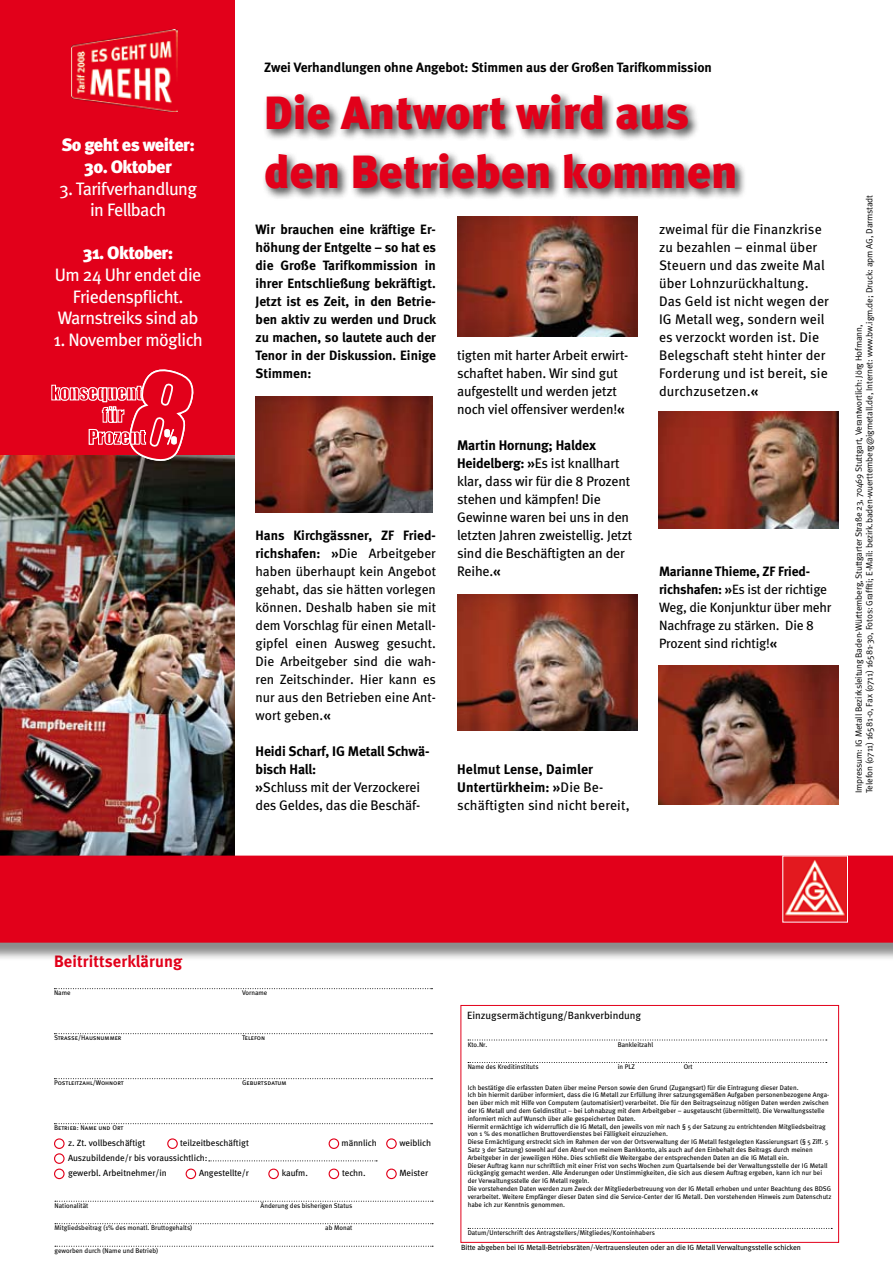
<style>
.page{position:relative;width:893px;height:1263px;background:#fff}
.page>*{position:absolute;margin:0;border:0;box-sizing:border-box;transform-origin:0 0}
.t1{font:900 46.5px/58.5px "Meta";color:#e2001a}
.t2{font:18px/21.6px "Meta";letter-spacing:-.03em;color:#fff;text-align:center}
.t3{font:900 18px "Meta";letter-spacing:-.03em;color:#fff}
.t4{font:700 16.5px "Meta";letter-spacing:.01em;color:#e2001a}
.t5{font:13.8px/18px "Meta";letter-spacing:-.01em;color:#000}
.t6{font:13.8px/18px "Meta";letter-spacing:.01em;color:#000}
.t7{font:700 13.8px/18px "Meta";letter-spacing:.01em;color:#000}
.t8{font:13.5px/18px "Meta";letter-spacing:-.015em;color:#000;text-align:justify}
.t9{font:700 13.5px/18px "Meta";color:#000;text-align:justify}
.t10{font:10.5px "Meta";color:#000}
.t11{font:9px/10.8px "Meta Normal";letter-spacing:-.01em;color:#000}
.t12{font:9px/15px "Meta";color:#000}
.t13{font:7.5px "Meta";letter-spacing:-.01em;color:#000}
.t14{font:6.75px/7.8px "Meta";color:#000}
.t15{font:6.75px "Meta Book Caps";color:#000}
.s1{font-weight:700}
.s2{font-weight:400}
</style>
<div class="page">
<div style="left:0;top:0;width:234px;height:504px;background:#e2001a"></div>
<img style="left:0;top:455px;width:235px;height:400px">
<svg style="left:54px;top:988px;width:378px;height:1px"></svg>
<svg style="left:54px;top:1033px;width:378px;height:1px"></svg>
<svg style="left:54px;top:1078px;width:378px;height:1px"></svg>
<svg style="left:54px;top:1123px;width:378px;height:1px"></svg>
<svg style="left:55px;top:1201px;width:378px;height:1px"></svg>
<svg style="left:55px;top:1223px;width:378px;height:1px"></svg>
<svg style="left:55px;top:1246px;width:378px;height:1px"></svg>
<svg style="left:209px;top:1160px;width:168px;height:1px"></svg>
<div style="left:54px;top:1138px;width:11px;height:11px;border:1px solid #e2001a;border-radius:50%"></div>
<div style="left:329px;top:1138px;width:10px;height:11px;border:1px solid #e2001a;border-radius:50%"></div>
<div style="left:386px;top:1138px;width:11px;height:11px;border:1px solid #e2001a;border-radius:50%"></div>
<div style="left:54px;top:1153px;width:11px;height:11px;border:1px solid #e2001a;border-radius:50%"></div>
<div style="left:54px;top:1168px;width:11px;height:11px;border:1px solid #e2001a;border-radius:50%"></div>
<div style="left:386px;top:1168px;width:11px;height:11px;border:1px solid #e2001a;border-radius:50%"></div>
<div style="left:167px;top:1138px;width:11px;height:11px;border:1px solid #e2001a;border-radius:50%"></div>
<div style="left:186px;top:1168px;width:10px;height:11px;border:1px solid #e2001a;border-radius:50%"></div>
<div style="left:268px;top:1168px;width:11px;height:11px;border:1px solid #e2001a;border-radius:50%"></div>
<div style="left:329px;top:1168px;width:10px;height:11px;border:1px solid #e2001a;border-radius:50%"></div>
<svg style="left:468px;top:1228px;width:364px;height:1px"></svg>
<div style="left:460px;top:1005px;width:379px;height:238px;border:1px solid #e2001a"></div>
<svg style="left:468px;top:1040px;width:359px;height:1px"></svg>
<svg style="left:468px;top:1062px;width:359px;height:1px"></svg>
<div style="left:0;top:858px;width:893px;height:110px;background:#000;opacity:.45"></div>
<div style="left:0;top:855px;width:893px;height:88px;background:#e2001a"></div>
<img style="left:784px;top:857px;width:62px;height:63px">
<div style="left:782px;top:855px;width:66px;height:67px;border:1px solid #fff"></div>
<img style="left:71px;top:30px;width:107px;height:82px">
<svg style="left:51px;top:369px;width:142px;height:92px"></svg>
<div style="left:261px;top:90px;width:560px;height:138px;background:#000;opacity:.75"></div>
<img style="left:256px;top:396px;width:176px;height:117px">
<img style="left:457px;top:216px;width:180px;height:120px">
<img style="left:457px;top:594px;width:180px;height:137px">
<img style="left:659px;top:412px;width:180px;height:116px">
<img style="left:659px;top:666px;width:180px;height:139px">
<h2 class="t3" style="left:61px;top:134px;width:135px">So geht es weiter:</h2>
<h2 class="t3" style="left:84px;top:156px;width:89px">30. Oktober</h2>
<h2 class="t2" style="left:59px;top:177px;width:139px">3. Tarifverhandlung in Fellbach</h2>
<h2 class="t3" style="left:83px;top:242px;width:92px">31. Oktober:</h2>
<h2 class="t2" style="left:55px;top:264px;width:148px">Um 24 Uhr endet die<br>Friedenspflicht.<br>Warnstreiks sind ab</h2>
<h2 class="t2" style="left:53px;top:329px;width:151px">1. November möglich</h2>
<h3 class="t9" style="left:264px;top:58px;width:449px">Zwei Verhandlungen ohne Angebot: Stimmen aus der Großen Tarifkommission</h3>
<h1 class="t1" style="left:264px;top:83px;width:475px">Die Antwort wird aus den Betrieben kommen</h1>
<p class="t9" style="left:256px;top:220px;width:182px">Wir brauchen eine kräftige Er&shy;höhung der Entgelte – so hat es die Große Tarifkommission in ihrer Entschließung bekräftigt.<br>Jetzt ist es Zeit, in den Betrie&shy;ben aktiv zu werden und Druck zu machen, so lautete auch der Tenor in der Diskussion. Einige Stimmen:</p>
<p class="t6" style="left:659px;top:220px;width:171px">zweimal für die Finanzkrise zu bezahlen – einmal über<br>Steuern und das zweite Mal über Lohnzurückhaltung.<br>Das Geld ist nicht wegen der<br>IG Metall weg, sondern weil es verzockt worden ist. Die<br>Belegschaft steht hinter der<br>Forderung und ist bereit, sie durchzusetzen.<span class="s1">«</span></p>
<h3 class="t5" style="left:457px;top:346px;width:173px">tigten mit harter Arbeit erwirt&shy;schaftet haben. Wir sind gut aufgestellt und werden jetzt noch viel offensiver werden!<span class="s1">«</span></h3>
<h3 class="t5" style="left:457px;top:436px;width:177px"><span class="s1">Martin Hornung; Haldex<br>Heidelberg: »</span>Es ist knallhart klar, dass wir für die 8 Prozent stehen und kämpfen! Die<br>Gewinne waren bei uns in den letzten Jahren zweistellig. Jetzt sind die Beschäftigten an der<br>Reihe.<span class="s1">«</span></h3>
<p class="t8" style="left:256px;top:526px;width:182px"><span class="s1">Hans Kirchgässner, ZF Fried&shy;richshafen: »</span>Die Arbeitgeber haben überhaupt kein Angebot gehabt, das sie hätten vorlegen können. Deshalb haben sie mit dem Vorschlag für einen Metall&shy;gipfel einen Ausweg gesucht.<br>Die Arbeitgeber sind die wah&shy;ren Zeitschinder. Hier kann es nur aus den Betrieben eine Ant&shy;wort geben.<span class="s1">«</span></p>
<h3 class="t5" style="left:256px;top:742px;width:175px"><span class="s1">Heidi Scharf, IG Metall Schwä&shy;bisch Hall:<br>»</span>Schluss mit der Verzockerei des Geldes, das die Beschäf-</h3>
<h3 class="t8" style="left:659px;top:562px;width:174px;text-align:left"><span class="s1">Marianne Thieme, ZF Fried&shy;richshafen: »</span>Es ist der richtige<br>Weg, die Konjunktur über mehr<br>Nachfrage zu stärken. Die 8<br>Prozent sind richtig!<span class="s1">«</span></h3>
<h3 class="t7" style="left:457px;top:760px;width:174px">Helmut Lense, Daimler<br>Untertürkheim: »<span class="s2">Die Be&shy;schäftigten sind nicht bereit,</span></h3>
<p class="t11" style="left:853px;top:793px;width:600px;rotate:-90deg">Impressum: IG Metall Bezirksleitung Baden-Württemberg, Stuttgarter Straße 23, 70469 Stuttgart, Verantwortlich: Jörg Hofmann,<br>Telefon (0711) 16581-0, Fax (0711) 16581-30, Fotos: Graffiti; E-Mail: bezirk.baden-wuerttemberg@igmetall.de, Internet: www.bw.igm.de; Druck: apm AG, Darmstadt</p>
<h3 class="t4" style="left:54px;top:951px;width:130px">Beitrittserklärung</h3>
<p class="t14" style="left:54px;top:989px;width:18px">Name</p>
<p class="t14" style="left:242px;top:989px;width:27px">Vorname</p>
<p class="t15" style="left:54px;top:1034px;width:69px">Straße/Hausnummer</p>
<p class="t15" style="left:242px;top:1034px;width:25px">Telefon</p>
<p class="t15" style="left:54px;top:1079px;width:71px">Postleitzahl/Wohnort</p>
<p class="t15" style="left:242px;top:1079px;width:46px">Geburtsdatum</p>
<p class="t15" style="left:54px;top:1124px;width:71px">Betrieb: Name und Ort</p>
<h3 class="t12" style="left:68px;top:1135px;width:79px">z. Zt. vollbeschäftigt</h3>
<h3 class="t12" style="left:180px;top:1135px;width:70px">teilzeitbeschäftigt</h3>
<h3 class="t12" style="left:342px;top:1135px;width:37px">männlich</h3>
<h3 class="t12" style="left:399px;top:1135px;width:33px">weiblich</h3>
<h3 class="t12" style="left:68px;top:1150px;width:141px">Auszubildende/r bis voraussichtlich: gewerbl. Arbeitnehmer/in</h3>
<h3 class="t12" style="left:199px;top:1165px;width:51px">Angestellte/r</h3>
<h3 class="t12" style="left:282px;top:1165px;width:28px">kaufm.</h3>
<h3 class="t12" style="left:342px;top:1165px;width:25px">techn.</h3>
<h3 class="t12" style="left:399px;top:1165px;width:30px">Meister</h3>
<p class="t14" style="left:55px;top:1201px;width:35px">Nationalität</p>
<p class="t14" style="left:260px;top:1201px;width:93px">Änderung des bisherigen Status</p>
<p class="t14" style="left:55px;top:1224px;width:139px">Mitgliedsbeitrag (1% des monatl. Bruttogehalts)</p>
<p class="t14" style="left:325px;top:1224px;width:29px">ab Monat</p>
<p class="t14" style="left:55px;top:1246px;width:105px">geworben durch (Name und Betrieb)</p>
<h3 class="t10" style="left:467px;top:1009px;width:175px">Einzugsermächtigung/Bankverbindung</h3>
<p class="t14" style="left:468px;top:1040px;width:21px">Kto.Nr.</p>
<p class="t14" style="left:618px;top:1040px;width:37px">Bankleitzahl</p>
<p class="t14" style="left:468px;top:1063px;width:72px">Name des Kreditinstituts</p>
<p class="t14" style="left:618px;top:1063px;width:19px">in PLZ</p>
<p class="t14" style="left:684px;top:1063px;width:11px">Ort</p>
<p class="t14" style="left:468px;top:1083px;width:365px">Ich bestätige die erfassten Daten über meine Person sowie den Grund (Zugangsart) für die Eintragung dieser Daten.<br>Ich bin hiermit darüber informiert, dass die IG Metall zur Erfüllung ihrer satzungsgemäßen Aufgaben personenbezogene Anga&shy;ben über mich mit Hilfe von Computern (automatisiert) verarbeitet. Die für den Beitragseinzug nötigen Daten werden zwischen der IG Metall und dem Geldinstitut – bei Lohnabzug mit dem Arbeitgeber – ausgetauscht (übermittelt). Die Verwaltungsstelle informiert mich auf Wunsch über alle gespeicherten Daten.<br>Hiermit ermächtige ich widerruflich die IG Metall, den jeweils von mir nach § 5 der Satzung zu entrichtenden Mitgliedsbeitrag von 1 % des monatlichen Bruttoverdienstes bei Fälligkeit einzuziehen.<br>Diese Ermächtigung erstreckt sich im Rahmen der von der Ortsverwaltung der IG Metall festgelegten Kassierungsart (§ 5 Ziff. 5<br>Satz 3 der Satzung) sowohl auf den Abruf von meinem Bankkonto, als auch auf den Einbehalt des Beitrags durch meinen Arbeitgeber in der jeweiligen Höhe. Dies schließt die Weitergabe der entsprechenden Daten an die IG Metall ein.<br>Dieser Auftrag kann nur schriftlich mit einer Frist von sechs Wochen zum Quartalsende bei der Verwaltungsstelle der IG Metall rückgängig gemacht werden. Alle Änderungen oder Unstimmigkeiten, die sich aus diesem Auftrag ergeben, kann ich nur bei der Verwaltungsstelle der IG Metall regeln.<br>Die vorstehenden Daten werden zum Zweck der Mitgliederbetreuung von der IG Metall erhoben und unter Beachtung des BDSG verarbeitet. Weitere Empfänger dieser Daten sind die Service-Center der IG Metall. Den vorstehenden Hinweis zum Datenschutz habe ich zur Kenntnis genommen.</p>
<p class="t14" style="left:468px;top:1229px;width:189px">Datum/Unterschrift des Antragstellers/Mitgliedes/Kontoinhabers</p>
<p class="t13" style="left:461px;top:1243px;width:341px">Bitte abgeben bei IG Metall-Betriebsräten/-Vertrauensleuten oder an die IG Metall Verwaltungsstelle schicken</p>
</div>
